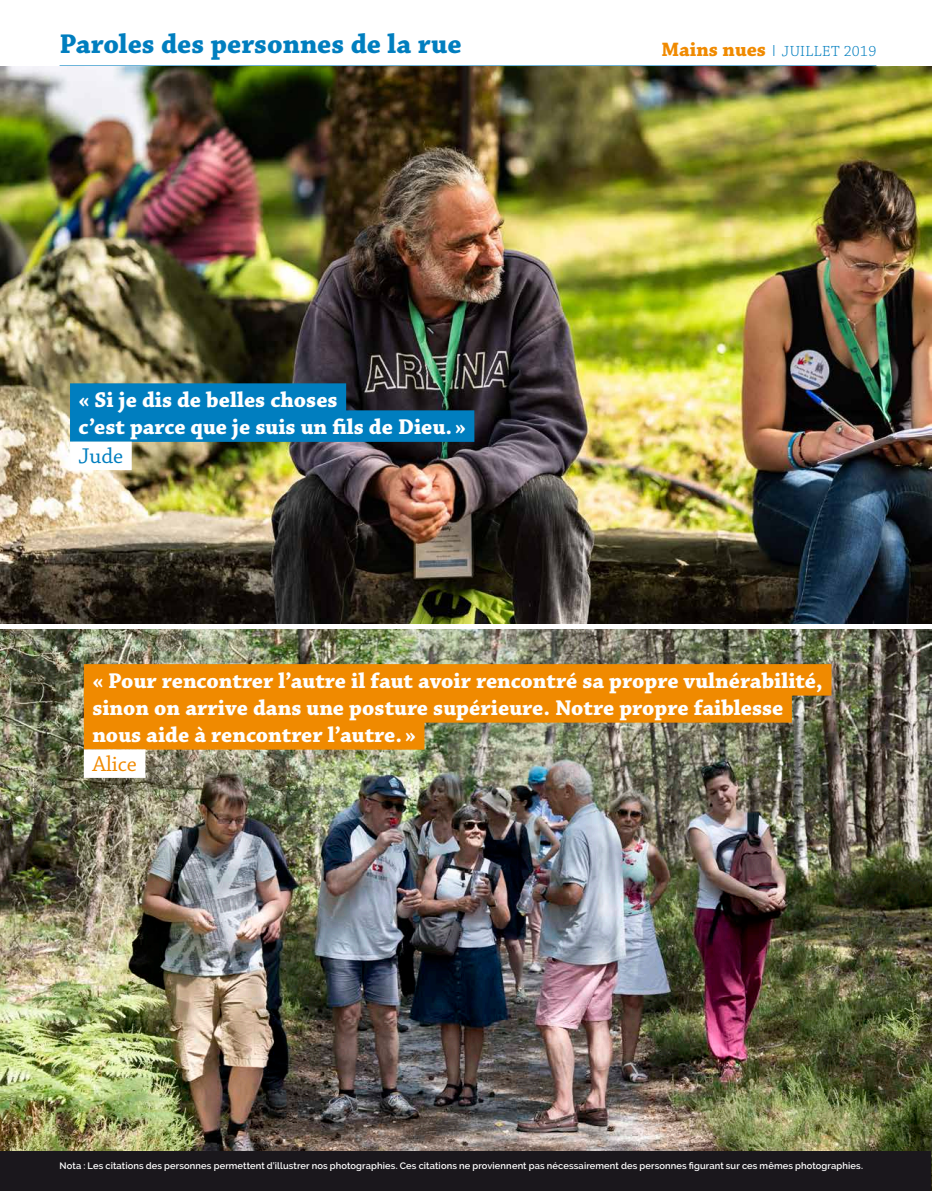
<style>
.page{position:relative;width:936px;height:1191px;background:#fff}
.page>*{position:absolute;margin:0;border:0;box-sizing:border-box;transform-origin:0 0}
.t1{font:700 28.5px "Chaparral Pro";color:#007ebf}
.t2{font:700 22.5px/27px "Chaparral Pro";color:#fff}
.t3{font:22.5px "Chaparral Pro";color:#f08a00}
.t4{font:22.5px "Chaparral Pro";color:#007ebf}
.t5{font:300 15.45px "Chaparral Pro";letter-spacing:.02em;color:#007ebf}
.t6{font:600 9.3px "Raleway";letter-spacing:.01em;color:#fff}
.s1{font-weight:700;font-size:20.4px;color:#f08a00}
.s2{font-family:"Raleway"}
</style>
<div class="page">
<img style="left:0;top:66px;width:931px;height:557px">
<img style="left:0;top:630px;width:931px;height:561px">
<div style="left:70px;top:383px;width:276px;height:32px;background:#007ebf"></div>
<div style="left:70px;top:410px;width:404px;height:32px;background:#007ebf"></div>
<div style="left:70px;top:441px;width:62px;height:29px;background:#fff"></div>
<div style="left:84px;top:664px;width:747px;height:31px;background:#f08a00"></div>
<div style="left:84px;top:691px;width:707px;height:31px;background:#f08a00"></div>
<div style="left:84px;top:718px;width:340px;height:31px;background:#f08a00"></div>
<div style="left:84px;top:749px;width:61px;height:29px;background:#fff"></div>
<div style="left:0;top:1151px;width:930px;height:40px;background:#1a171c"></div>
<p class="t1" style="left:60px;top:27px;width:403px">Paroles des personnes de la rue</p>
<p class="t5" style="left:661px;top:42px;width:216px"><span class="s1">Mains nues</span> <span class="s2">I</span> JUILLET 2019</p>
<p class="t2" style="left:78px;top:387px;width:389px">« Si je dis de belles choses<br>c’est parce que je suis un fils de Dieu. »</p>
<p class="t4" style="left:78px;top:443px;width:46px">Jude</p>
<p class="t2" style="left:92px;top:667px;width:732px">« Pour rencontrer l’autre il faut avoir rencontré sa propre vulnérabilité, sinon on arrive dans une posture supérieure. Notre propre faiblesse nous aide à rencontrer l’autre. »</p>
<p class="t3" style="left:92px;top:751px;width:46px">Alice</p>
<p class="t6" style="left:60px;top:1160px;width:804px">Nota : Les citations des personnes permettent d’illustrer nos photographies. Ces citations ne proviennent pas nécessairement des personnes figurant sur ces mêmes photographies.</p>
</div>
